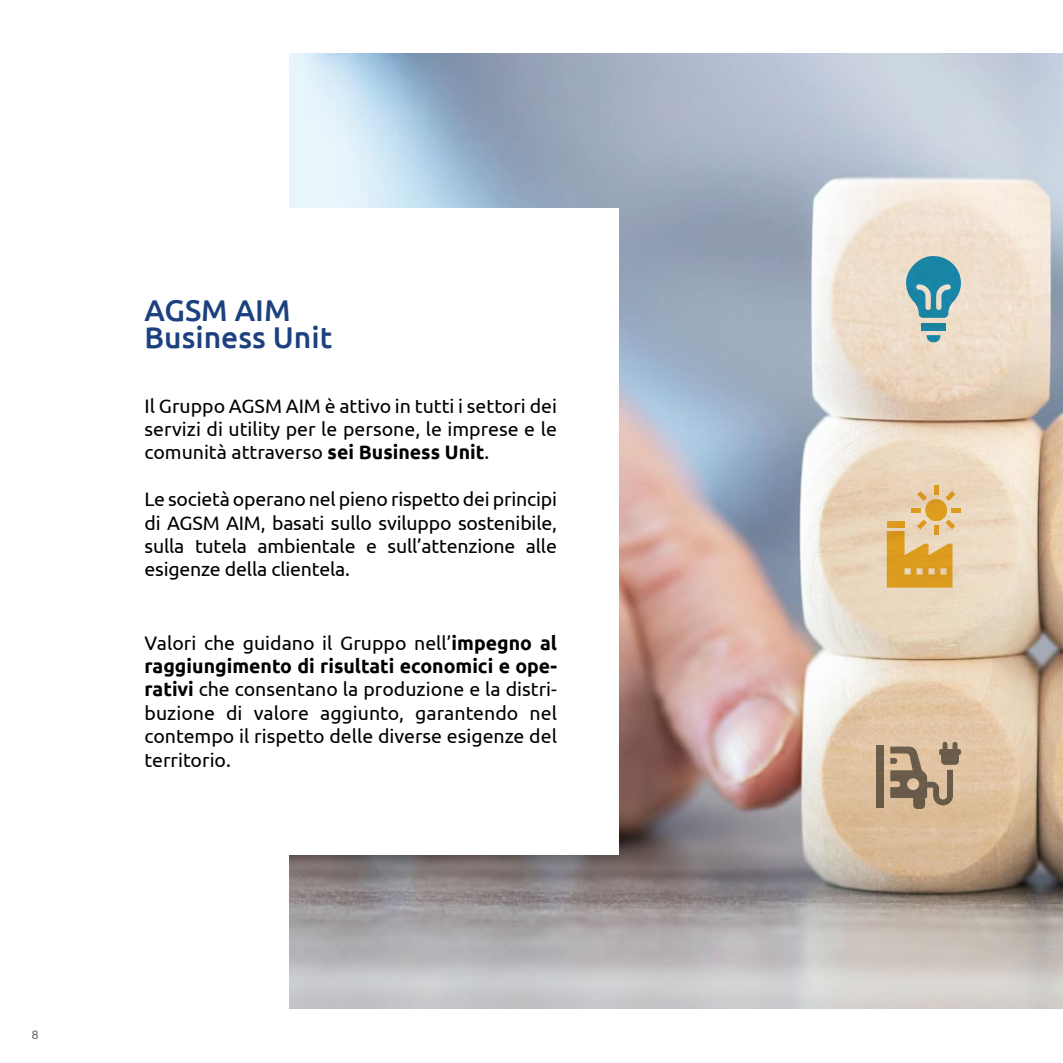
<style>
.page{position:relative;width:1063px;height:1063px;background:#fff}
.page>*{position:absolute;margin:0;border:0;box-sizing:border-box;transform-origin:0 0}
.t1{font:500 30px/27px "Ubuntu";color:#1c417e}
.t2{font:19.5px/23.4px "Ubuntu";color:#000;text-align:justify}
.t3{font:12px "Helvetica Neue LT Std";color:#616264}
.s1{font-weight:700}
</style>
<div class="page">
<img style="left:289px;top:54px;width:774px;height:955px">
<div style="left:102px;top:208px;width:517px;height:647px;background:#fff"></div>
<div style="left:921px;top:323px;width:25px;height:8px;background:#1983a0"></div>
<svg style="left:927px;top:335px;width:13px;height:7px"></svg>
<svg style="left:905px;top:255px;width:56px;height:63px;background:#64a4b2"></svg>
<div style="left:934px;top:486px;width:5px;height:9px;background:#db981e"></div>
<svg style="left:917px;top:491px;width:10px;height:10px"></svg>
<div style="left:911px;top:508px;width:10px;height:5px;background:#db9b1f"></div>
<svg style="left:887px;top:520px;width:68px;height:68px;background:#e0b056"></svg>
<div style="left:952px;top:508px;width:9px;height:5px;background:#dc9c1f"></div>
<svg style="left:946px;top:491px;width:9px;height:10px"></svg>
<div style="left:925px;top:499px;width:22px;height:22px;background:#dc9d1f;border-radius:50%"></div>
<div style="left:876px;top:746px;width:7px;height:62px;background:#685c48"></div>
<svg style="left:890px;top:742px;width:71px;height:67px;background:#ac9579"></svg>
<p class="t3" style="left:32px;top:1028px;width:8px">8</p>
<h1 class="t1" style="left:145px;top:296px;width:189px">AGSM AIM<br>Business Unit</h1>
<p class="t2" style="left:145px;top:393px;width:414px">Il Gruppo AGSM AIM è attivo in tutti i settori dei servizi di utility per le persone, le imprese e le comunità attraverso <span class="s1">sei Business Unit</span>.</p>
<p class="t2" style="left:145px;top:487px;width:414px">Le società operano nel pieno rispetto dei principi di AGSM AIM, basati sullo sviluppo sostenibile, sulla tutela ambientale e sull’attenzione alle esigenze della clientela.</p>
<p class="t2" style="left:145px;top:630px;width:414px">Valori che guidano il Gruppo nell’<span class="s1">impegno al raggiungimento di risultati economici e ope&shy;rativi</span> che consentano la produzione e la distri&shy;buzione di valore aggiunto, garantendo nel contempo il rispetto delle diverse esigenze del territorio.</p>
</div>
